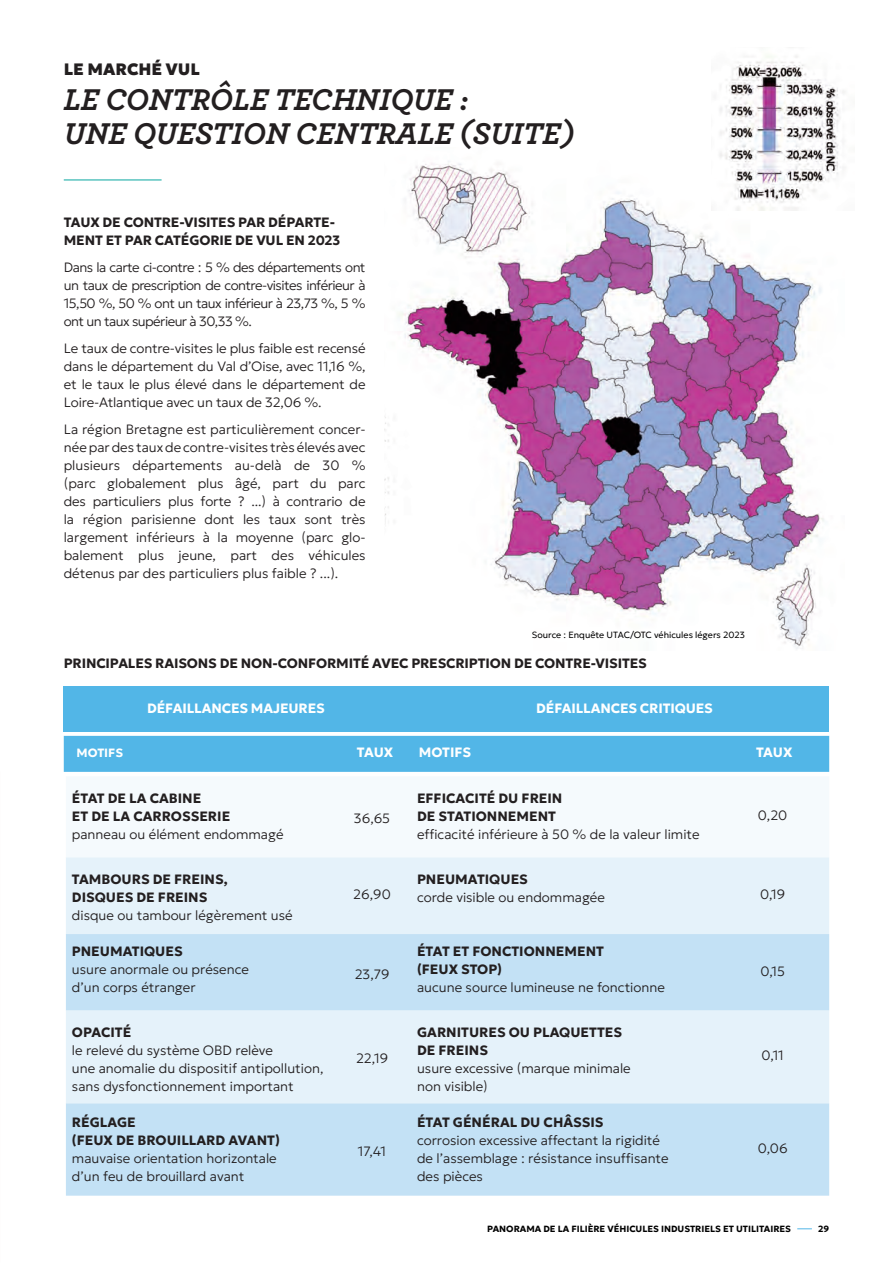
<style>
.page{position:relative;width:893px;height:1263px;background:#fff}
.page>*{position:absolute;margin:0;border:0;box-sizing:border-box;transform-origin:0 0}
.t1{font:italic 700 31.5px/34.5px "Archer";color:#231f20}
.t2{font:900 16.5px "Geologica Cursive";color:#231f20}
.t3{font:200 13.5px/18px "Geologica Cursive";color:#231f20}
.t4{font:700 13.5px/18px "Geologica Cursive";color:#231f20}
.t5{font:700 13.5px "Geologica Cursive";letter-spacing:-.01em;color:#fff}
.t6{font:700 12px "Geologica Cursive";color:#fff}
.t7{font:700 9px "Geologica Cursive";color:#000}
.t8{font:300 9px "Geologica Cursive";color:#000}
</style>
<div class="page">
<img style="left:384px;top:161px;width:440px;height:488px">
<img style="left:711px;top:55px;width:134px;height:156px">
<div style="left:64px;top:686px;width:765px;height:45px;background:#52b6e7"></div>
<hr style="left:64px;top:179px;width:98px;height:2px;background:#5ac4bf">
<div style="left:66px;top:857px;width:763px;height:77px;background:#e5f2fa"></div>
<svg style="left:66px;top:934px;width:763px;height:262px;background:#cfe7f6"></svg>
<div style="left:64px;top:736px;width:765px;height:36px;background:#52b6e7"></div>
<svg style="left:797px;top:1228px;width:15px;height:1px"></svg>
<p class="t2" style="left:64px;top:55px;width:138px">LE MARCHÉ VUL</p>
<h1 class="t1" style="left:64px;top:80px;width:511px">LE CONTRÔLE TECHNIQUE :<br>UNE QUESTION CENTRALE (SUITE)</h1>
<p class="t4" style="left:64px;top:213px;width:278px">TAUX DE CONTRE-VISITES PAR DÉPARTE-<br>MENT ET PAR CATÉGORIE DE VUL EN 2023</p>
<p class="t3" style="left:64px;top:257px;width:303px;text-align:justify">Dans la carte ci-contre : 5 % des départements ont un taux de prescription de contre-visites inférieur à 15,50 %, 50 % ont un taux inférieur à 23,73 %, 5 % ont un taux supérieur à 30,33 %.</p>
<p class="t3" style="left:64px;top:338px;width:303px;text-align:justify">Le taux de contre-visites le plus faible est recensé dans le département du Val d’Oise, avec 11,16 %, et le taux le plus élevé dans le département de Loire-Atlantique avec un taux de 32,06 %.</p>
<p class="t3" style="left:64px;top:419px;width:303px;text-align:justify">La région Bretagne est particulièrement concer&shy;née par des taux de contre-visites très élevés avec plusieurs départements au-delà de 30 % (parc globalement plus âgé, part du parc des particuliers plus forte ? ...) à contrario de la région parisienne dont les taux sont très largement inférieurs à la moyenne (parc glo&shy;balement plus jeune, part des véhicules détenus par des particuliers plus faible ? ...).</p>
<p class="t8" style="left:532px;top:627px;width:215px">Source : Enquête UTAC/OTC véhicules légers 2023</p>
<p class="t4" style="left:64px;top:653px;width:584px">PRINCIPALES RAISONS DE NON-CONFORMITÉ AVEC PRESCRIPTION DE CONTRE-VISITES</p>
<p class="t5" style="left:147px;top:696px;width:179px">DÉFAILLANCES MAJEURES</p>
<p class="t5" style="left:536px;top:696px;width:178px">DÉFAILLANCES CRITIQUES</p>
<p class="t6" style="left:77px;top:742px;width:48px">MOTIFS</p>
<p class="t5" style="left:357px;top:740px;width:38px">TAUX</p>
<p class="t5" style="left:419px;top:740px;width:54px">MOTIFS</p>
<p class="t5" style="left:756px;top:740px;width:38px">TAUX</p>
<p class="t4" style="left:72px;top:789px;width:160px">ÉTAT DE LA CABINE<br>ET DE LA CARROSSERIE</p>
<p class="t3" style="left:72px;top:824px;width:213px">panneau ou élément endommagé</p>
<p class="t4" style="left:72px;top:870px;width:157px">TAMBOURS DE FREINS,<br>DISQUES DE FREINS</p>
<p class="t3" style="left:72px;top:905px;width:222px">disque ou tambour légèrement usé</p>
<p class="t3" style="left:354px;top:808px;width:38px">36,65</p>
<p class="t3" style="left:353px;top:884px;width:39px">26,90</p>
<p class="t4" style="left:72px;top:942px;width:112px">PNEUMATIQUES</p>
<p class="t3" style="left:72px;top:959px;width:179px">usure anormale ou présence d’un corps étranger</p>
<p class="t3" style="left:355px;top:964px;width:36px">23,79</p>
<p class="t4" style="left:72px;top:1023px;width:61px">OPACITÉ</p>
<p class="t3" style="left:72px;top:1040px;width:253px">le relevé du système OBD relève<br>une anomalie du dispositif antipollution, sans dysfonctionnement important</p>
<p class="t3" style="left:356px;top:1048px;width:34px">22,19</p>
<p class="t4" style="left:72px;top:1112px;width:209px">RÉGLAGE<br>(FEUX DE BROUILLARD AVANT)</p>
<p class="t3" style="left:72px;top:1148px;width:206px">mauvaise orientation horizontale d’un feu de brouillard avant</p>
<p class="t3" style="left:358px;top:1141px;width:30px">17,41</p>
<p class="t4" style="left:417px;top:789px;width:147px">EFFICACITÉ DU FREIN<br>DE STATIONNEMENT</p>
<p class="t3" style="left:417px;top:824px;width:284px">efficacité inférieure à 50 % de la valeur limite</p>
<p class="t3" style="left:758px;top:805px;width:31px">0,20</p>
<p class="t4" style="left:417px;top:870px;width:112px">PNEUMATIQUES</p>
<p class="t3" style="left:417px;top:887px;width:190px">corde visible ou endommagée</p>
<p class="t3" style="left:760px;top:884px;width:27px">0,19</p>
<p class="t4" style="left:417px;top:942px;width:188px">ÉTAT ET FONCTIONNEMENT (FEUX STOP)</p>
<p class="t3" style="left:417px;top:977px;width:249px">aucune source lumineuse ne fonctionne</p>
<p class="t4" style="left:417px;top:1022px;width:207px">GARNITURES OU PLAQUETTES<br>DE FREINS</p>
<p class="t3" style="left:417px;top:1058px;width:215px">usure excessive (marque minimale non visible)</p>
<p class="t3" style="left:760px;top:961px;width:26px">0,15</p>
<p class="t3" style="left:761px;top:1045px;width:24px">0,11</p>
<p class="t4" style="left:417px;top:1112px;width:188px">ÉTAT GÉNÉRAL DU CHÂSSIS</p>
<p class="t3" style="left:417px;top:1130px;width:253px">corrosion excessive affectant la rigidité de l’assemblage : résistance insuffisante des pièces</p>
<p class="t3" style="left:758px;top:1138px;width:32px">0,06</p>
<p class="t7" style="left:487px;top:1221px;width:305px">PANORAMA DE LA FILIÈRE VÉHICULES INDUSTRIELS ET UTILITAIRES</p>
<p class="t7" style="left:818px;top:1221px;width:13px">29</p>
</div>
